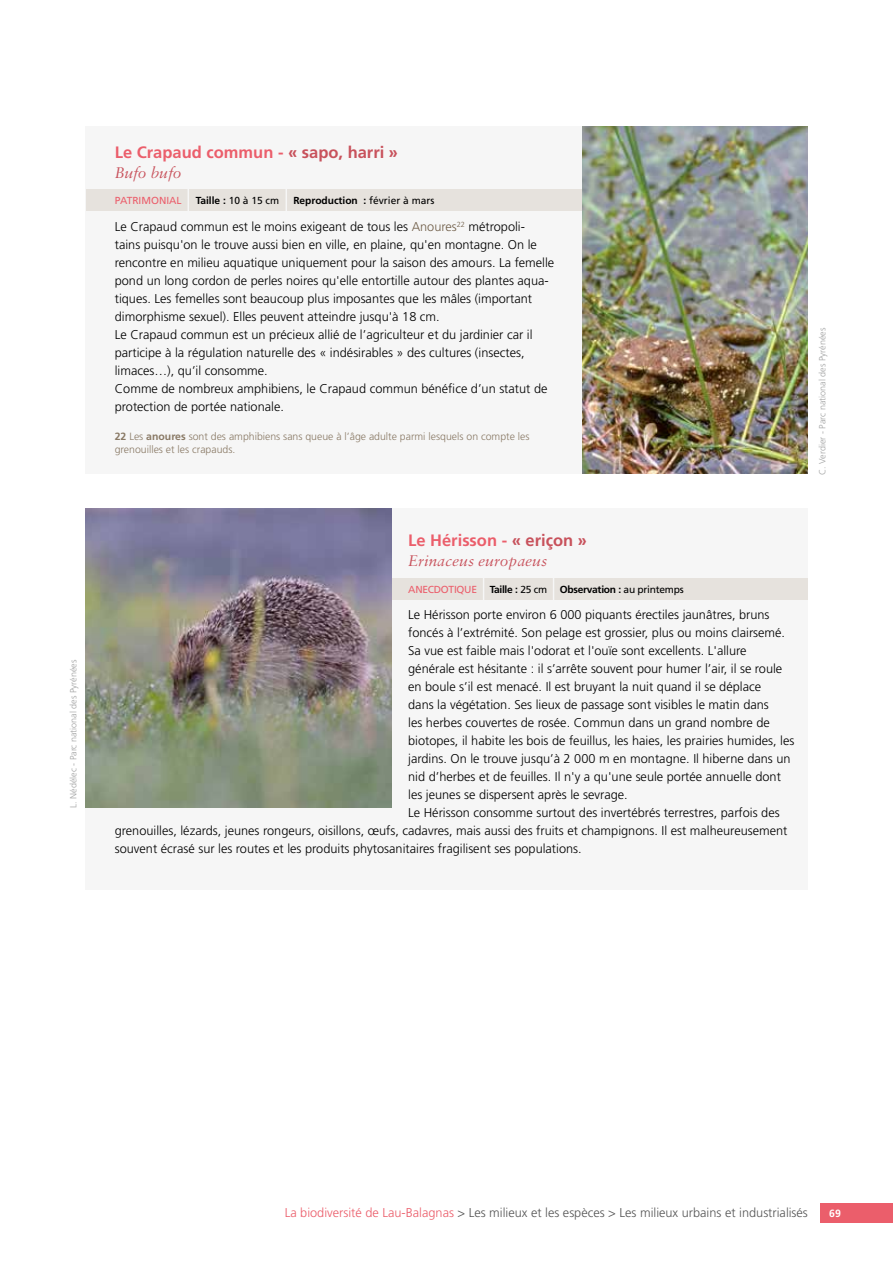
<style>
.page{position:relative;width:893px;height:1263px;background:#fff}
.page>*{position:absolute;margin:0;border:0;box-sizing:border-box;transform-origin:0 0}
.t1{font:700 16.5px "Frutiger";color:#eb5e6b}
.t2{font:italic 16.5px "Sabon MT Std";color:#c8525c}
.t3{font:300 12.75px/18px "Frutiger";color:#000}
.t4{font:300 12.75px "Frutiger";color:#565656}
.t5{font:300 10.5px/12.6px "Frutiger";color:#897965}
.t6{font:700 10.5px "Frutiger";color:#fff}
.t7{font:700 10.2px "Frutiger";letter-spacing:-.025em;color:#000}
.t8{font:700 10.2px "Frutiger";color:#000}
.t9{font:10.2px "Frutiger";color:#eb5e6b}
.t10{font:300 9px "Frutiger";color:#a0a1a1}
.s1{color:#c8525c}
.s2{font-weight:400}
.s3{color:#705e49}
.s4{font-weight:700}
.s5{font-weight:400;color:#eb5e6b}
.s6{color:#eb5e6b}
</style>
<div class="page">
<div style="left:85px;top:508px;width:723px;height:381px;background:#f6f6f6"></div>
<div style="left:312px;top:578px;width:496px;height:21px;background:#e6e2dd"></div>
<svg style="left:553px;top:578px;width:1px;height:21px"></svg>
<svg style="left:483px;top:578px;width:1px;height:21px"></svg>
<img style="left:85px;top:508px;width:306px;height:299px">
<div style="left:85px;top:126px;width:723px;height:348px;background:#f6f6f6"></div>
<div style="left:87px;top:190px;width:496px;height:21px;background:#e6e2dd"></div>
<img style="left:583px;top:126px;width:225px;height:348px">
<svg style="left:286px;top:190px;width:1px;height:21px"></svg>
<svg style="left:188px;top:190px;width:1px;height:21px"></svg>
<div style="left:821px;top:1203px;width:72px;height:20px;background:#eb5e6b"></div>
<p class="t10" style="left:68px;top:808px;width:150px;rotate:-90deg">L. Nédélec - Parc national des Pyrénées</p>
<p class="t1" style="left:115px;top:143px;width:285px">Le Crapaud commun - <span class="s1">« sapo, harri »</span></p>
<p class="t2" style="left:115px;top:163px;width:68px">Bufo bufo</p>
<p class="t9" style="left:115px;top:195px;width:68px">PATRIMONIAL</p>
<p class="t7" style="left:196px;top:195px;width:85px">Taille : <span class="s2">10 à 15 cm</span></p>
<p class="t8" style="left:293px;top:195px;width:142px">Reproduction : <span class="s2">février à mars</span></p>
<p class="t3" style="left:115px;top:218px;width:441px">Le Crapaud commun est le moins exigeant de tous les <span class="s3">Anoures</span><sup>22</sup> métropoli-<br>tains puisqu'on le trouve aussi bien en ville, en plaine, qu'en montagne. On le rencontre en milieu aquatique uniquement pour la saison des amours. La femelle pond un long cordon de perles noires qu'elle entortille autour des plantes aqua&shy;tiques. Les femelles sont beaucoup plus imposantes que les mâles (important dimorphisme sexuel). Elles peuvent atteindre jusqu'à 18 cm.<br>Le Crapaud commun est un précieux allié de l’agriculteur et du jardinier car il participe à la régulation naturelle des « indésirables » des cultures (insectes, limaces…), qu’il consomme.<br>Comme de nombreux amphibiens, le Crapaud commun bénéfice d’un statut de protection de portée nationale.</p>
<p class="t5" style="left:115px;top:431px;width:416px"><span class="s4">22</span> Les <span class="s4">anoures</span> sont des amphibiens sans queue à l’âge adulte parmi lesquels on compte les grenouilles et les crapauds.</p>
<p class="t1" style="left:408px;top:531px;width:180px">Le Hérisson - <span class="s1">« eriçon »</span></p>
<p class="t2" style="left:408px;top:551px;width:140px">Erinaceus europaeus</p>
<p class="t7" style="left:408px;top:583px;width:277px"><span class="s5">ANECDOTIQUE</span> Taille : <span class="s2">25 cm</span> Observation : <span class="s2">au printemps</span></p>
<p class="t3" style="left:408px;top:606px;width:363px">Le Hérisson porte environ 6 000 piquants érectiles jaunâtres, bruns</p>
<p class="t3" style="left:408px;top:624px;width:378px">foncés à l’extrémité. Son pelage est grossier, plus ou moins clairsemé.</p>
<p class="t3" style="left:408px;top:642px;width:340px">Sa vue est faible mais l'odorat et l'ouïe sont excellents. L'allure</p>
<p class="t3" style="left:408px;top:660px;width:376px">générale est hésitante : il s’arrête souvent pour humer l’air, il se roule</p>
<p class="t3" style="left:408px;top:678px;width:354px">en boule s’il est menacé. Il est bruyant la nuit quand il se déplace</p>
<p class="t3" style="left:408px;top:696px;width:362px">dans la végétation. Ses lieux de passage sont visibles le matin dans</p>
<p class="t3" style="left:408px;top:714px;width:363px">les herbes couvertes de rosée. Commun dans un grand nombre de</p>
<p class="t3" style="left:408px;top:732px;width:388px">biotopes, il habite les bois de feuillus, les haies, les prairies humides, les</p>
<p class="t3" style="left:408px;top:750px;width:384px">jardins. On le trouve jusqu’à 2 000 m en montagne. Il hiberne dans un</p>
<p class="t3" style="left:408px;top:768px;width:374px">nid d’herbes et de feuilles. Il n'y a qu'une seule portée annuelle dont</p>
<p class="t3" style="left:408px;top:786px;width:221px">les jeunes se dispersent après le sevrage.</p>
<p class="t3" style="left:408px;top:804px;width:373px">Le Hérisson consomme surtout des invertébrés terrestres, parfois des</p>
<p class="t3" style="left:115px;top:822px;width:674px">grenouilles, lézards, jeunes rongeurs, oisillons, œufs, cadavres, mais aussi des fruits et champignons. Il est malheureusement</p>
<p class="t3" style="left:115px;top:840px;width:468px">souvent écrasé sur les routes et les produits phytosanitaires fragilisent ses populations.</p>
<p class="t10" style="left:817px;top:475px;width:148px;rotate:-90deg">C. Verdier - Parc national des Pyrénées</p>
<p class="t4" style="left:285px;top:1206px;width:525px"><span class="s6">La biodiversité de Lau-Balagnas</span> &gt; Les milieux et les espèces &gt; Les milieux urbains et industrialisés</p>
<p class="t6" style="left:829px;top:1207px;width:13px">69</p>
</div>
